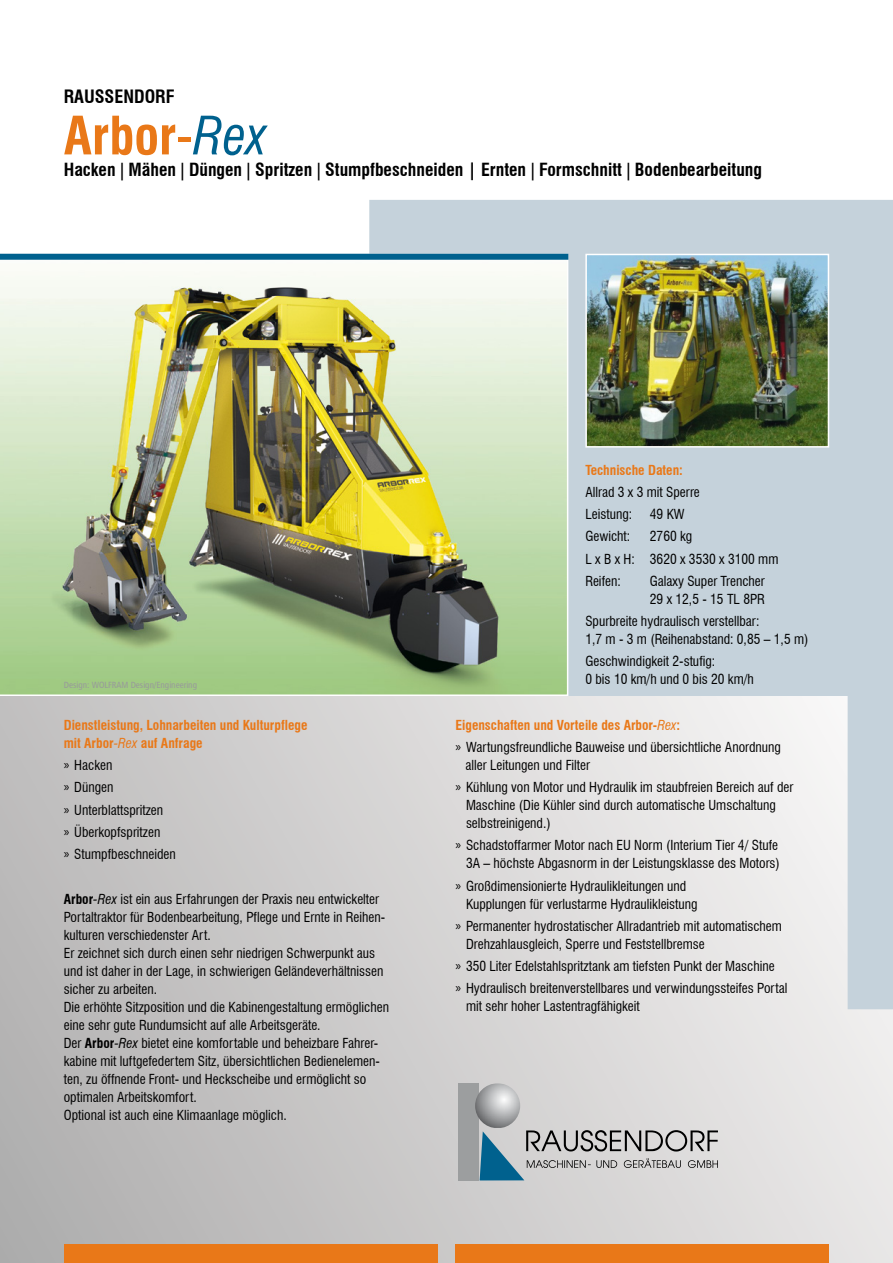
<style>
.page{position:relative;width:893px;height:1263px;background:#fff}
.page>*{position:absolute;margin:0;border:0;box-sizing:border-box;transform-origin:0 0}
.t1{font:700 condensed 51.45px "Swiss 721 BT";color:#e97818}
.t2{font:700 condensed 18px "Swiss 721 BT";color:#000}
.t3{font:700 condensed 17.7px "Swiss 721 BT";color:#000}
.t4{font:condensed 13.5px/18px "Swiss 721 BT";color:#000}
.t5{font:700 condensed 13.5px/18px "Swiss 721 BT";color:#e97818}
.t6{font:9px "Humanist 777 BT Roman Condensed B";color:#98999b}
.s1{font-weight:400}
.s2{font-weight:400;font-style:italic;color:#00618e}
.s3{font-family:"Frutiger VR";font-weight:400;font-stretch:normal}
.s4{font-weight:400;font-style:italic}
.s5{font-family:"Myriad Pro";font-stretch:normal}
.s6{font-weight:700}
.s7{font-style:italic}
.s8{font-weight:700;color:#e97818}
.s9{font-style:italic;color:#e97818}
</style>
<div class="page">
<div style="left:0;top:695px;width:893px;height:568px;background:linear-gradient(to right,#b7b6b6,#ebe9e9)"></div>
<svg style="left:369px;top:200px;width:524px;height:809px;background:#d5dade"></svg>
<div style="left:455px;top:1245px;width:374px;height:18px;background:#e97818"></div>
<div style="left:64px;top:1245px;width:373px;height:18px;background:#e97818"></div>
<div style="left:458px;top:1083px;width:21px;height:97px;background:#9c9e9f"></div>
<img style="left:475px;top:1083px;width:45px;height:45px;border-radius:23px">
<svg style="left:480px;top:1130px;width:238px;height:50px;background:#a8afb3"></svg>
<img style="left:588px;top:257px;width:238px;height:188px">
<div style="left:585px;top:254px;width:244px;height:194px;border:2px solid #fff"></div>
<img style="left:0;top:260px;width:568px;height:436px">
<div style="left:0;top:254px;width:568px;height:6px;background:#00618e"></div>
<h2 class="t2" style="left:64px;top:86px;width:112px">RAUSSENDORF</h2>
<h1 class="t1" style="left:64px;top:105px;width:204px">Arbor<span class="s1">-</span><span class="s2">Rex</span></h1>
<h3 class="t3" style="left:64px;top:159px;width:700px">Hacken <span class="s3">|</span> Mähen <span class="s3">|</span> Düngen <span class="s3">|</span> Spritzen <span class="s3">|</span> Stumpfbeschneiden | Ernten <span class="s3">|</span> Formschnitt <span class="s3">|</span> Bodenbearbeitung</h3>
<p class="t6" style="left:64px;top:679px;width:135px">Design: WOLFRAM Design/Engineering</p>
<p class="t5" style="left:64px;top:716px;width:245px">Dienstleistung, Lohnarbeiten und Kulturpflege mit Arbor<span class="s4">-Rex</span> auf Anfrage</p>
<p class="t4" style="left:64px;top:754px;width:113px;line-height:22.2px"><span class="s5">»</span> Hacken<br><span class="s5">»</span> Düngen<br><span class="s5">»</span> Unterblattspritzen<br><span class="s5">»</span> Überkopfspritzen<br><span class="s5">»</span> Stumpfbeschneiden</p>
<p class="t4" style="left:64px;top:890px;width:327px"><span class="s6">Arbor</span><span class="s7">-Rex</span> ist ein aus Erfahrungen der Praxis neu entwickelter Portaltraktor für Bodenbearbeitung, Pflege und Ernte in Reihen&shy;kulturen verschiedenster Art.<br>Er zeichnet sich durch einen sehr niedrigen Schwerpunkt aus und ist daher in der Lage, in schwierigen Geländeverhältnissen sicher zu arbeiten.<br>Die erhöhte Sitzposition und die Kabinengestaltung ermöglichen eine sehr gute Rundumsicht auf alle Arbeitsgeräte.<br>Der <span class="s6">Arbor</span><span class="s7">-Rex</span> bietet eine komfortable und beheizbare Fahrer&shy;kabine mit luftgefedertem Sitz, übersichtlichen Bedienelemen&shy;ten, zu öffnende Front- und Heckscheibe und ermöglicht so optimalen Arbeitskomfort.<br>Optional ist auch eine Klimaanlage möglich.</p>
<p class="t5" style="left:585px;top:461px;width:99px">Technische Daten:</p>
<p class="t4" style="left:585px;top:481px;width:116px;line-height:22.2px">Allrad 3 x 3 mit Sperre<br>Leistung:</p>
<p class="t4" style="left:650px;top:505px;width:36px">49 KW</p>
<p class="t4" style="left:585px;top:527px;width:46px">Gewicht:</p>
<p class="t4" style="left:585px;top:525px;width:195px;line-height:22.2px;text-indent:65px">2760 kg<br>L x B x H: 3620 x 3530 x 3100 mm<br>Reifen:</p>
<p class="t4" style="left:650px;top:572px;width:117px">Galaxy Super Trencher<br>29 x 12,5 - 15 TL 8PR</p>
<p class="t4" style="left:585px;top:612px;width:225px">Spurbreite hydraulisch verstellbar:<br>1,7 m - 3 m (Reihenabstand: 0,85 – 1,5 m)</p>
<p class="t4" style="left:585px;top:652px;width:170px">Geschwindigkeit 2-stufig:<br>0 bis 10 km/h und 0 bis 20 km/h</p>
<p class="t4" style="left:455px;top:713px;width:327px;line-height:22.2px"><span class="s8">Eigenschaften und Vorteile des Arbor-</span><span class="s9">Rex</span><span class="s8">:<br></span><span class="s5">»</span> Wartungsfreundliche Bauweise und übersichtliche Anordnung</p>
<p class="t4" style="left:456px;top:754px;width:339px;line-height:22.2px;text-indent:10px">aller Leitungen und Filter<br><span class="s5">»</span> Kühlung von Motor und Hydraulik im staubfreien Bereich auf der</p>
<p class="t4" style="left:466px;top:796px;width:311px">Maschine (Die Kühler sind durch automatische Umschaltung selbstreinigend.)</p>
<p class="t4" style="left:456px;top:836px;width:326px;text-align:right"><span class="s5">»</span> Schadstoffarmer Motor nach EU Norm (Interium Tier 4/ Stufe<br>3A – höchste Abgasnorm in der Leistungsklasse des Motors)</p>
<p class="t4" style="left:466px;top:877px;width:233px;text-indent:-10px"><span class="s5">»</span> Großdimensionierte Hydraulikleitungen und<br>Kupplungen für verlustarme Hydraulikleistung</p>
<p class="t4" style="left:466px;top:917px;width:317px;text-indent:-10px"><span class="s5">»</span> Permanenter hydrostatischer Allradantrieb mit automatischem<br>Drehzahlausgleich, Sperre und Feststellbremse</p>
<p class="t4" style="left:456px;top:955px;width:333px;line-height:22.2px"><span class="s5">»</span> 350 Liter Edelstahlspritztank am tiefsten Punkt der Maschine<br><span class="s5">»</span> Hydraulisch breitenverstellbares und verwindungssteifes Portal</p>
<p class="t4" style="left:466px;top:997px;width:175px">mit sehr hoher Lastentragfähigkeit</p>
</div>
